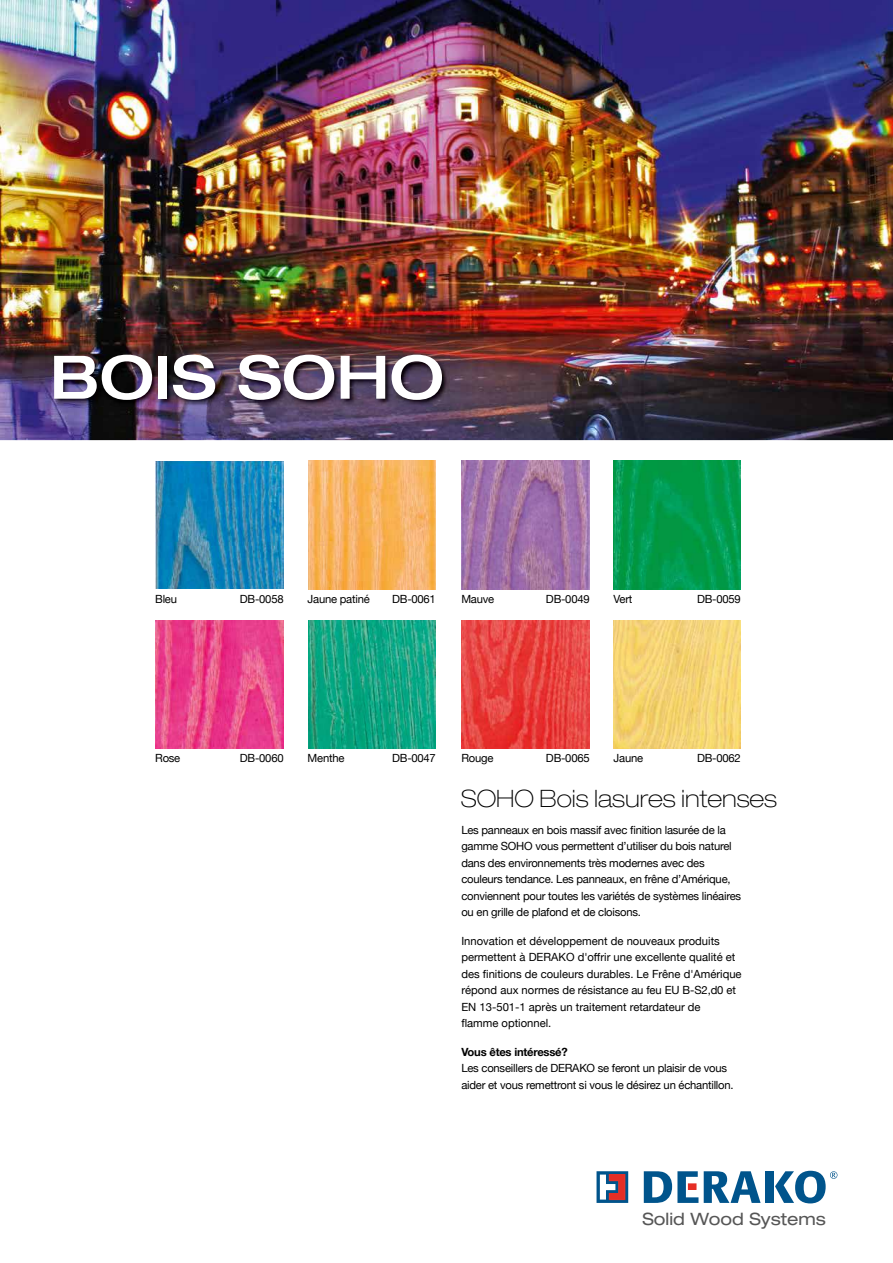
<style>
.page{position:relative;width:893px;height:1263px;background:#fff}
.page>*{position:absolute;margin:0;border:0;box-sizing:border-box;transform-origin:0 0}
.t1{font:500 expanded 60px "Helvetica Neue";color:#fff}
.t2{font:100 expanded 24px "Helvetica Neue";color:#000}
.t3{font:expanded 17.1px "Helvetica Neue";color:#565656}
.t4{font:11.25px/16.5px "Helvetica Neue";letter-spacing:-.02em;color:#000}
.t5{font:11.25px/16.5px "Helvetica Neue";color:#000}
.t6{font:700 11.25px "Helvetica Neue";letter-spacing:-.02em;color:#000}
</style>
<div class="page">
<svg style="left:644px;top:1171px;width:54px;height:32px"></svg>
<svg style="left:704px;top:1171px;width:57px;height:32px"></svg>
<div style="left:765px;top:1171px;width:8px;height:32px;background:#00548c"></div>
<svg style="left:775px;top:1171px;width:62px;height:32px"></svg>
<div style="left:688px;top:1184px;width:8px;height:5px;background:#e62e25"></div>
<svg style="left:596px;top:1171px;width:32px;height:32px"></svg>
<img style="left:0;top:0;width:893px;height:440px">
<img style="left:156px;top:461px;width:128px;height:128px">
<img style="left:156px;top:621px;width:128px;height:128px">
<img style="left:462px;top:621px;width:128px;height:128px">
<img style="left:308px;top:461px;width:128px;height:128px">
<img style="left:462px;top:461px;width:128px;height:128px">
<img style="left:613px;top:621px;width:128px;height:128px">
<img style="left:308px;top:621px;width:128px;height:128px">
<img style="left:613px;top:461px;width:128px;height:128px">
<img style="left:53px;top:354px;width:397px;height:53px">
<h1 class="t1" style="left:50px;top:340px;width:396px">BOIS SOHO</h1>
<p class="t4" style="left:155px;top:591px;width:23px">Bleu</p>
<p class="t4" style="left:155px;top:750px;width:27px">Rose</p>
<p class="t4" style="left:240px;top:591px;width:45px">DB-0058</p>
<p class="t4" style="left:308px;top:591px;width:64px">Jaune patiné</p>
<p class="t4" style="left:392px;top:591px;width:45px">DB-0061</p>
<p class="t4" style="left:461px;top:591px;width:34px">Mauve</p>
<p class="t4" style="left:546px;top:591px;width:45px">DB-0049</p>
<p class="t4" style="left:614px;top:591px;width:20px">Vert</p>
<p class="t4" style="left:697px;top:591px;width:45px">DB-0059</p>
<p class="t4" style="left:240px;top:750px;width:45px">DB-0060</p>
<p class="t4" style="left:308px;top:750px;width:38px">Menthe</p>
<p class="t4" style="left:392px;top:750px;width:45px">DB-0047</p>
<p class="t4" style="left:461px;top:750px;width:34px">Rouge</p>
<p class="t4" style="left:546px;top:750px;width:45px">DB-0065</p>
<p class="t4" style="left:614px;top:750px;width:31px">Jaune</p>
<p class="t4" style="left:697px;top:750px;width:45px">DB-0062</p>
<h2 class="t2" style="left:461px;top:785px;width:318px">SOHO Bois lasures intenses</h2>
<p class="t4" style="left:461px;top:822px;width:281px">Les panneaux en bois massif avec finition lasurée de la gamme SOHO vous permettent d’utiliser du bois naturel dans des environnements très modernes avec des couleurs tendance. Les panneaux, en frêne d’Amérique, conviennent pour toutes les variétés de systèmes linéaires ou en grille de plafond et de cloisons.</p>
<p class="t5" style="left:461px;top:933px;width:282px">Innovation et développement de nouveaux produits permettent à DERAKO d'offrir une excellente qualité et des finitions de couleurs durables. Le Frêne d'Amérique répond aux normes de résistance au feu EU B-S2,d0 et EN 13-501-1 après un traitement retardateur de<br>flamme optionnel.</p>
<p class="t6" style="left:461px;top:1043px;width:108px">Vous êtes intéressé?</p>
<p class="t4" style="left:461px;top:1061px;width:274px">Les conseillers de DERAKO se feront un plaisir de vous aider et vous remettront si vous le désirez un échantillon.</p>
<h3 class="t3" style="left:642px;top:1208px;width:185px">Solid Wood Systems</h3>
</div>
